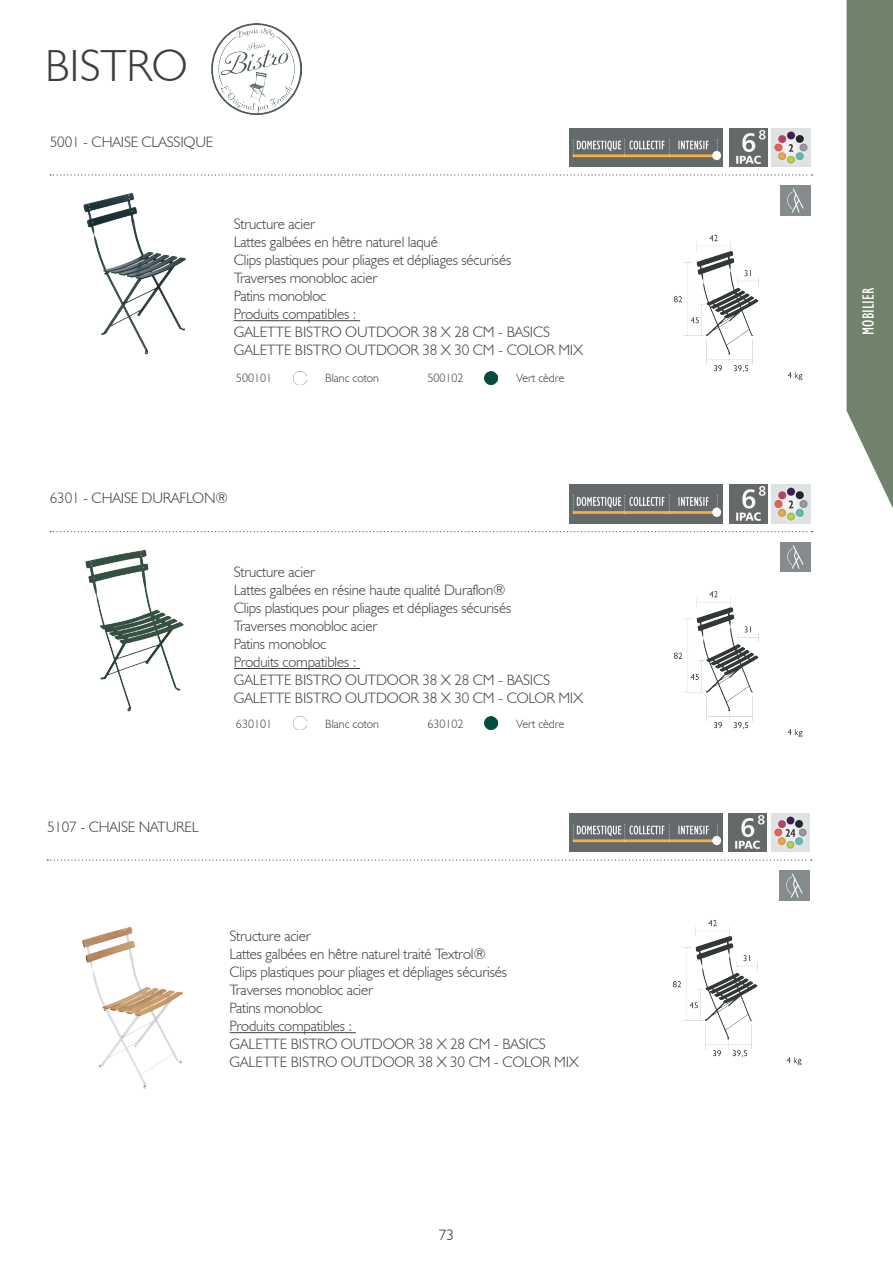
<style>
.page{position:relative;width:893px;height:1263px;background:#fff}
.page>*{position:absolute;margin:0;border:0;box-sizing:border-box;transform-origin:0 0}
.t1{font:300 45px "Humanist 521 BT";color:#3e3e3f}
.t2{font:condensed 16.5px "Humanist 521 BT";color:#fff}
.t3{font:300 15px/18px "Humanist 521 BT";letter-spacing:-.01em;color:#3e3e3f}
.t4{font:300 15px "Humanist 521 BT";color:#231f20}
.t5{font:300 12px "Humanist 521 BT";color:#3e3e3f}
</style>
<div class="page">
<svg style="left:847px;top:0;width:46px;height:508px;background:#7d8c79"></svg>
<svg style="left:47px;top:859px;width:765px;height:2px"></svg>
<img style="left:82px;top:927px;width:101px;height:162px">
<hr style="left:230px;top:1032px;width:126px;height:1px;background:#3e3e3f">
<img style="left:780px;top:870px;width:29px;height:30px">
<img style="left:569px;top:813px;width:153px;height:38px">
<img style="left:729px;top:813px;width:38px;height:38px">
<img style="left:771px;top:813px;width:38px;height:38px">
<img style="left:672px;top:920px;width:130px;height:146px">
<svg style="left:50px;top:531px;width:763px;height:1px"></svg>
<img style="left:85px;top:550px;width:99px;height:162px">
<img style="left:673px;top:591px;width:130px;height:147px">
<svg style="left:293px;top:717px;width:13px;height:13px"></svg>
<svg style="left:485px;top:717px;width:12px;height:13px"></svg>
<hr style="left:234px;top:668px;width:126px;height:1px;background:#3e3e3f">
<img style="left:780px;top:542px;width:30px;height:30px">
<img style="left:570px;top:485px;width:153px;height:38px">
<img style="left:729px;top:485px;width:38px;height:38px">
<img style="left:772px;top:485px;width:38px;height:38px">
<svg style="left:50px;top:174px;width:763px;height:2px"></svg>
<img style="left:83px;top:193px;width:103px;height:162px">
<img style="left:673px;top:235px;width:130px;height:146px">
<svg style="left:293px;top:371px;width:13px;height:13px"></svg>
<svg style="left:485px;top:371px;width:12px;height:13px"></svg>
<hr style="left:234px;top:320px;width:126px;height:1px;background:#3e3e3f">
<img style="left:780px;top:185px;width:30px;height:30px">
<img style="left:570px;top:128px;width:153px;height:38px">
<img style="left:729px;top:128px;width:38px;height:38px">
<img style="left:772px;top:128px;width:38px;height:38px">
<img style="left:211px;top:24px;width:91px;height:90px">
<h1 class="t1" style="left:45px;top:38px;width:144px">BISTRO</h1>
<p class="t3" style="left:50px;top:132px;width:165px">5001 - CHAISE CLASSIQUE</p>
<p class="t3" style="left:234px;top:215px;width:351px">Structure acier<br>Lattes galbées en hêtre naturel laqué<br>Clips plastiques pour pliages et dépliages sécurisés<br>Traverses monobloc acier<br>Patins monobloc<br>Produits compatibles :<br>GALETTE BISTRO OUTDOOR 38 X 28 CM - BASICS<br>GALETTE BISTRO OUTDOOR 38 X 30 CM - COLOR MIX</p>
<p class="t5" style="left:236px;top:371px;width:38px">500101</p>
<p class="t5" style="left:325px;top:371px;width:55px">Blanc coton</p>
<p class="t5" style="left:427px;top:371px;width:38px">500102</p>
<p class="t5" style="left:517px;top:371px;width:49px">Vert cèdre</p>
<p class="t3" style="left:50px;top:489px;width:180px">6301 - CHAISE DURAFLON®</p>
<p class="t3" style="left:234px;top:562px;width:351px">Structure acier<br>Lattes galbées en résine haute qualité Duraflon®<br>Clips plastiques pour pliages et dépliages sécurisés<br>Traverses monobloc acier<br>Patins monobloc<br>Produits compatibles :<br>GALETTE BISTRO OUTDOOR 38 X 28 CM - BASICS GALETTE BISTRO OUTDOOR 38 X 30 CM - COLOR MIX</p>
<p class="t3" style="left:47px;top:817px;width:153px">5107 - CHAISE NATUREL</p>
<p class="t5" style="left:236px;top:716px;width:38px">630101</p>
<p class="t5" style="left:325px;top:716px;width:55px">Blanc coton</p>
<p class="t5" style="left:427px;top:716px;width:38px">630102</p>
<p class="t5" style="left:517px;top:716px;width:49px">Vert cèdre</p>
<p class="t3" style="left:230px;top:926px;width:351px">Structure acier<br>Lattes galbées en hêtre naturel traité Textrol®<br>Clips plastiques pour pliages et dépliages sécurisés<br>Traverses monobloc acier<br>Patins monobloc<br>Produits compatibles :<br>GALETTE BISTRO OUTDOOR 38 X 28 CM - BASICS GALETTE BISTRO OUTDOOR 38 X 30 CM - COLOR MIX</p>
<p class="t4" style="left:439px;top:1226px;width:17px">73</p>
<p class="t2" style="left:859px;top:335px;width:49px;rotate:-90deg">MOBILIER</p>
</div>
